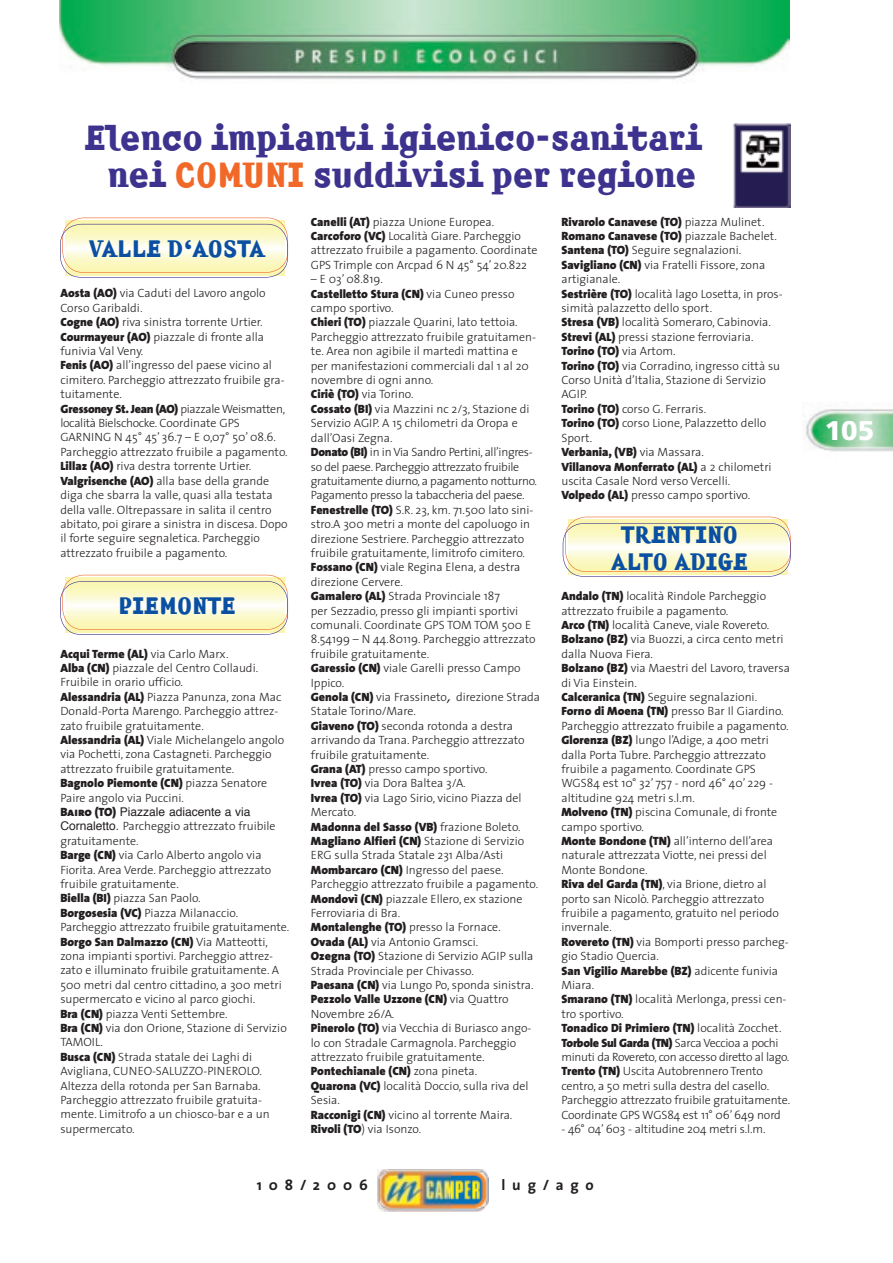
<style>
.page{position:relative;width:893px;height:1263px;background:#fff}
.page>*{position:absolute;margin:0;border:0;box-sizing:border-box;transform-origin:0 0}
.t1{font:700 33px/37.5px "Amplifier";letter-spacing:-.01em;color:#3d338e;text-align:center}
.t2{font:900 27px "Frutiger";color:#fff}
.t3{font:700 22.5px/27px "Amplifier";color:#0a4fa2;text-align:center}
.t4{font:700 15px "The Sans";letter-spacing:.46em;color:#231f20}
.t5{font:300 12px/14.4px "The Sans";color:#231f20}
.t6{font:12px "Helvetica";color:#231f20}
.s1{color:#f16928}
.s2{font-weight:900}
.s3{font-family:"The Sans Black Caps"}
.s4{font-family:"Helvetica";font-weight:400}
.s5{font-family:"Verdana";font-weight:400;font-style:italic}
</style>
<div class="page">
<img style="left:378px;top:1169px;width:110px;height:43px">
<img style="left:60px;top:0;width:729px;height:80px">
<img style="left:804px;top:409px;width:89px;height:43px">
<svg style="left:60px;top:218px;width:228px;height:60px;background:#f6f2ca"></svg>
<svg style="left:60px;top:575px;width:228px;height:60px;background:#f6f2ca"></svg>
<img style="left:733px;top:123px;width:58px;height:85px">
<svg style="left:563px;top:517px;width:228px;height:60px;background:#f7f2ca"></svg>
<h1 class="t1" style="left:84px;top:119px;width:619px">Elenco impianti igienico-sanitari nei <span class="s1">COMUNI</span> suddivisi per regione</h1>
<h3 class="t3" style="left:88px;top:235px;width:178px">VALLE D‘AOSTA</h3>
<p class="t5" style="left:60px;top:286px;width:229px"><span class="s2">Aosta (AO)</span> via Caduti del Lavoro angolo Corso Garibaldi.<br><span class="s2">Cogne (AO)</span> riva sinistra torrente Urtier.<br><span class="s2">Courmayeur (AO)</span> piazzale di fronte alla funivia Val Veny.<br><span class="s2">Fenis (AO)</span> all’ingresso del paese vicino al cimitero. Parcheggio attrezzato fruibile gra&shy;tuitamente.<br><span class="s2">Gressoney St. Jean (AO)</span> piazzale Weismatten, località Bielschocke. Coordinate GPS GARNING N 45° 45’ 36.7 – E 0,07° 50’ 08.6.<br>Parcheggio attrezzato fruibile a pagamento.<br><span class="s2">Lillaz (AO)</span> riva destra torrente Urtier.<br><span class="s2">Valgrisenche (AO)</span> alla base della grande diga che sbarra la valle, quasi alla testata della valle. Oltrepassare in salita il centro abitato, poi girare a sinistra in discesa. Dopo il forte seguire segnaletica. Parcheggio attrezzato fruibile a pagamento.</p>
<h3 class="t3" style="left:118px;top:593px;width:119px">PIEMONTE</h3>
<p class="t5" style="left:60px;top:646px;width:225px"><span class="s2">Acqui Terme (AL)</span> via Carlo Marx.<br><span class="s2">Alba (CN)</span> piazzale del Centro Collaudi.<br>Fruibile in orario ufficio.<br><span class="s2">Alessandria (AL)</span> Piazza Panunza, zona Mac Donald-Porta Marengo. Parcheggio attrez&shy;zato fruibile gratuitamente.<br><span class="s2">Alessandria (AL)</span> Viale Michelangelo angolo via Pochetti, zona Castagneti. Parcheggio attrezzato fruibile gratuitamente.<br><span class="s2">Bagnolo Piemonte (CN)</span> piazza Senatore Paire angolo via Puccini.</p>
<p class="t6" style="left:60px;top:804px;width:192px"><span class="s3">Bairo (TO)</span> Piazzale adiacente a via</p>
<p class="t5" style="left:60px;top:819px;width:230px"><span class="s4">Cornaletto.</span> Parcheggio attrezzato fruibile gratuitamente.<br><span class="s2">Barge (CN)</span> via Carlo Alberto angolo via Fiorita. Area Verde. Parcheggio attrezzato fruibile gratuitamente.<br><span class="s2">Biella (BI)</span> piazza San Paolo.<br><span class="s2">Borgosesia (VC)</span> Piazza Milanaccio.<br>Parcheggio attrezzato fruibile gratuitamente.<br><span class="s2">Borgo San Dalmazzo (CN)</span> Via Matteotti, zona impianti sportivi. Parcheggio attrez&shy;zato e illuminato fruibile gratuitamente. A 500 metri dal centro cittadino, a 300 metri supermercato e vicino al parco giochi.<br><span class="s2">Bra (CN)</span> piazza Venti Settembre.<br><span class="s2">Bra (CN)</span> via don Orione, Stazione di Servizio TAMOIL.<br><span class="s2">Busca (CN)</span> Strada statale dei Laghi di Avigliana, CUNEO-SALUZZO-PINEROLO.<br>Altezza della rotonda per San Barnaba.<br>Parcheggio attrezzato fruibile gratuita&shy;mente. Limitrofo a un chiosco-bar e a un supermercato.</p>
<p class="t5" style="left:311px;top:214px;width:228px"><span class="s2">Canelli (AT)</span> piazza Unione Europea.<br><span class="s2">Carcoforo (VC)</span> Località Giare. Parcheggio attrezzato fruibile a pagamento. Coordinate GPS Trimple con Arcpad 6 N 45° 54’ 20.822</p>
<p class="t5" style="left:311px;top:272px;width:231px">– E 03’ 08.819.<br><span class="s2">Castelletto Stura (CN)</span> via Cuneo presso campo sportivo.<br><span class="s2">Chieri (TO)</span> piazzale Quarini, lato tettoia.<br>Parcheggio attrezzato fruibile gratuitamen&shy;te. Area non agibile il martedì mattina e<br>per manifestazioni commerciali dal 1 al 20 novembre di ogni anno.<br><span class="s2">Ciriè (TO)</span> via Torino.<br><span class="s2">Cossato (BI)</span> via Mazzini nc 2/3, Stazione di Servizio AGIP. A 15 chilometri da Oropa e dall’Oasi Zegna.<br><span class="s2">Donato (BI)</span> in in Via Sandro Pertini, all’ingres&shy;so del paese. Parcheggio attrezzato fruibile gratuitamente diurno, a pagamento notturno.<br>Pagamento presso la tabaccheria del paese.<br><span class="s2">Fenestrelle (TO)</span> S.R. 23, km. 71.500 lato sini&shy;stro.A 300 metri a monte del capoluogo in direzione Sestriere. Parcheggio attrezzato fruibile gratuitamente, limitrofo cimitero.<br><span class="s2">Fossano (CN)</span> viale Regina Elena, a destra direzione Cervere.<br><span class="s2">Gamalero (AL)</span> Strada Provinciale 187<br>per Sezzadio, presso gli impianti sportivi comunali. Coordinate GPS TOM TOM 500 E 8.54199 – N 44.80119. Parcheggio attrezzato fruibile gratuitamente.<br><span class="s2">Garessio (CN)</span> viale Garelli presso Campo Ippico.<br><span class="s2">Genola (CN)</span> via Frassineto<span class="s5">,</span> direzione Strada Statale Torino/Mare.<br><span class="s2">Giaveno (TO)</span> seconda rotonda a destra arrivando da Trana. Parcheggio attrezzato fruibile gratuitamente.<br><span class="s2">Grana (AT)</span> presso campo sportivo.<br><span class="s2">Ivrea (TO)</span> via Dora Baltea 3/A.<br><span class="s2">Ivrea (TO)</span> via Lago Sirio, vicino Piazza del Mercato.<br><span class="s2">Madonna del Sasso (VB)</span> frazione Boleto.<br><span class="s2">Magliano Alfieri (CN)</span> Stazione di Servizio ERG sulla Strada Statale 231 Alba/Asti <span class="s2">Mombarcaro (CN)</span> Ingresso del paese.<br>Parcheggio attrezzato fruibile a pagamento.<br><span class="s2">Mondovì (CN)</span> piazzale Ellero, ex stazione Ferroviaria di Bra.<br><span class="s2">Montalenghe (TO)</span> presso la Fornace.<br><span class="s2">Ovada (AL)</span> via Antonio Gramsci.<br><span class="s2">Ozegna (TO)</span> Stazione di Servizio AGIP sulla Strada Provinciale per Chivasso.<br><span class="s2">Paesana (CN)</span> via Lungo Po, sponda sinistra.<br><span class="s2">Pezzolo Valle Uzzone (CN)</span> via Quattro Novembre 26/A.<br><span class="s2">Pinerolo (TO)</span> via Vecchia di Buriasco ango&shy;lo con Stradale Carmagnola. Parcheggio attrezzato fruibile gratuitamente.<br><span class="s2">Pontechianale (CN)</span> zona pineta.<br><span class="s2">Quarona (VC)</span> località Doccio, sulla riva del Sesia.<br><span class="s2">Racconigi (CN)</span> vicino al torrente Maira.<br><span class="s2">Rivoli (TO</span>) via Isonzo.</p>
<p class="t5" style="left:561px;top:214px;width:223px"><span class="s2">Rivarolo Canavese (TO)</span> piazza Mulinet.<br><span class="s2">Romano Canavese (TO)</span> piazzale Bachelet.<br><span class="s2">Santena (TO)</span> Seguire segnalazioni.<br><span class="s2">Savigliano (CN)</span> via Fratelli Fissore, zona artigianale.<br><span class="s2">Sestrière (TO)</span> località lago Losetta, in pros&shy;simità palazzetto dello sport.<br><span class="s2">Stresa (VB)</span> località Someraro, Cabinovia.<br><span class="s2">Strevi (AL)</span> pressi stazione ferroviaria.<br><span class="s2">Torino (TO)</span> via Artom.<br><span class="s2">Torino (TO)</span> via Corradino, ingresso città su Corso Unità d’Italia, Stazione di Servizio AGIP.<br><span class="s2">Torino (TO)</span> corso G. Ferraris.<br><span class="s2">Torino (TO)</span> corso Lione, Palazzetto dello Sport.<br><span class="s2">Verbania, (VB)</span> via Massara.<br><span class="s2">Villanova Monferrato (AL)</span> a 2 chilometri uscita Casale Nord verso Vercelli.<br><span class="s2">Volpedo (AL)</span> presso campo sportivo.</p>
<h3 class="t3" style="left:611px;top:521px;width:139px">TRENTINO<br>ALTO ADIGE</h3>
<p class="t5" style="left:561px;top:588px;width:230px"><span class="s2">Andalo (TN)</span> località Rindole Parcheggio attrezzato fruibile a pagamento.<br><span class="s2">Arco (TN)</span> località Caneve, viale Rovereto.<br><span class="s2">Bolzano (BZ)</span> via Buozzi, a circa cento metri dalla Nuova Fiera.<br><span class="s2">Bolzano (BZ)</span> via Maestri del Lavoro, traversa di Via Einstein.<br><span class="s2">Calceranica (TN)</span> Seguire segnalazioni.<br><span class="s2">Forno di Moena (TN)</span> presso Bar Il Giardino.<br>Parcheggio attrezzato fruibile a pagamento.<br><span class="s2">Glorenza (BZ)</span> lungo l’Adige, a 400 metri dalla Porta Tubre. Parcheggio attrezzato fruibile a pagamento. Coordinate GPS WGS84 est 10° 32’ 757 - nord 46° 40’ 229 - altitudine 924 metri s.l.m.<br><span class="s2">Molveno (TN)</span> piscina Comunale, di fronte campo sportivo.<br><span class="s2">Monte Bondone (TN)</span> all’interno dell’area naturale attrezzata Viotte, nei pressi del Monte Bondone.<br><span class="s2">Riva del Garda (TN)</span>, via Brione, dietro al porto san Nicolò. Parcheggio attrezzato fruibile a pagamento, gratuito nel periodo invernale.<br><span class="s2">Rovereto (TN)</span> via Bomporti presso parcheg&shy;gio Stadio Quercia.<br><span class="s2">San Vigilio Marebbe (BZ)</span> adicente funivia Miara.<br><span class="s2">Smarano (TN)</span> località Merlonga, pressi cen&shy;tro sportivo.<br><span class="s2">Tonadico Di Primiero (TN)</span> località Zocchet.<br><span class="s2">Torbole Sul Garda (TN)</span> Sarca Veccioa a pochi minuti da Rovereto, con accesso diretto al lago.<br><span class="s2">Trento (TN)</span> Uscita Autobrennero Trento centro, a 50 metri sulla destra del casello.<br>Parcheggio attrezzato fruibile gratuitamente.<br>Coordinate GPS WGS84 est 11° 06’ 649 nord</p>
<p class="t5" style="left:561px;top:1121px;width:206px">- 46° 04’ 603 - altitudine 204 metri s.l.m.</p>
<p class="t4" style="left:257px;top:1172px;width:113px">108/2006</p>
<p class="t4" style="left:501px;top:1172px;width:94px">lug/ago</p>
<h2 class="t2" style="left:825px;top:414px;width:51px">105</h2>
</div>
